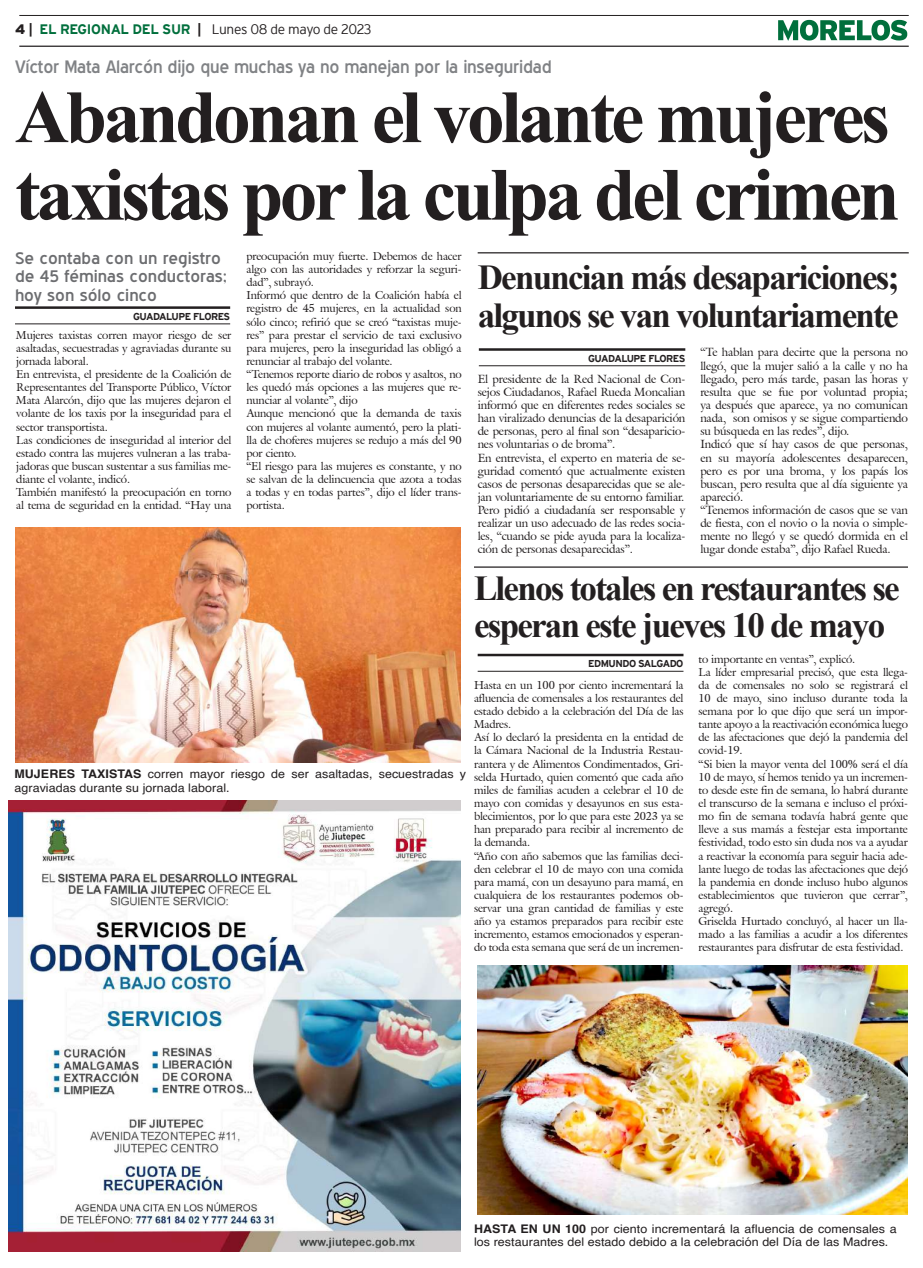
<style>
.page{position:relative;width:923px;height:1268px;background:#fff}
.page>*{position:absolute;margin:0;border:0;box-sizing:border-box;transform-origin:0 0}
.t1{font:700 75px/77.5px "Times New Roman";letter-spacing:-.05em;color:#231f20}
.t2{font:700 35px/37.5px "Times New Roman";letter-spacing:-.05em;color:#231f20}
.t3{font:17.5px "Blue Highway";letter-spacing:-.015em;color:#808285;scale:1.05 1}
.t4{font:16.25px/18.8px "Blue Highway";color:#6c6d70;scale:1.1 1}
.t5{font:300 13.75px "Interstate";letter-spacing:-.035em;color:#231f20}
.t6{font:11.88px/13.8px "Helvetica";letter-spacing:.005em;color:#231f20;scale:1.05 1}
.t7{font:11.62px/13.1px "Galliard IT Cby BT";letter-spacing:-.01em;color:#231f20}
.t8{font:11.25px/13.1px "Galliard IT Cby BT";letter-spacing:-.01em;color:#231f20}
.t9{font:700 10px "Interstate";letter-spacing:-.05em;color:#231f20}
.s1{font-weight:900}
.s2{font-weight:700}
.s3{font-weight:700;color:#006f3c}
</style>
<div class="page">
<hr style="left:19px;top:15px;width:889px;height:1px;background:#231f20">
<hr style="left:19px;top:46px;width:889px;height:1px;background:#231f20">
<svg style="left:778px;top:20px;width:129px;height:21px"></svg>
<img style="left:9px;top:800px;width:451px;height:451px">
<hr style="left:477px;top:654px;width:206px;height:2px;background:#231f20">
<hr style="left:477px;top:671px;width:206px;height:1px;background:#231f20">
<hr style="left:474px;top:566px;width:434px;height:1px;background:#231f20">
<hr style="left:479px;top:348px;width:206px;height:3px;background:#231f20">
<hr style="left:479px;top:365px;width:206px;height:1px;background:#231f20">
<hr style="left:477px;top:252px;width:431px;height:1px;background:#231f20">
<hr style="left:15px;top:306px;width:215px;height:3px;background:#231f20">
<hr style="left:15px;top:323px;width:215px;height:1px;background:#231f20">
<img style="left:15px;top:527px;width:445px;height:236px">
<img style="left:477px;top:965px;width:430px;height:249px">
<p class="t5" style="left:15px;top:21px;width:358px"><span class="s1">4</span> <span class="s2">|</span> <span class="s3">EL REGIONAL DEL SUR</span> <span class="s2">|</span> Lunes 08 de mayo de 2023</p>
<h3 class="t3" style="left:15px;top:57px;width:512px">Víctor Mata Alarcón dijo que muchas ya no manejan por la inseguridad</h3>
<h1 class="t1" style="left:15px;top:76px;width:886px">Abandonan el volante mujeres taxistas por la culpa del crimen</h1>
<h3 class="t4" style="left:15px;top:248px;width:194px">Se contaba con un registro de 45 féminas conductoras; hoy son sólo cinco</h3>
<p class="t9" style="left:133px;top:310px;width:99px">GUADALUPE FLORES</p>
<p class="t8" style="left:246px;top:249px;width:217px">preocupación muy fuerte. Debemos de hacer algo con las autoridades y reforzar la seguri&shy;dad”, subrayó.<br>Informó que dentro de la Coalición había el registro de 45 mujeres, en la actualidad son sólo cinco; refirió que se creó “taxistas muje&shy;res” para prestar el servicio de taxi exclusivo para mujeres, pero la inseguridad las obligó a renunciar al trabajo del volante.<br>“Tenemos reporte diario de robos y asaltos, no les quedó más opciones a las mujeres que re&shy;nunciar al volante”, dijo<br>Aunque mencionó que la demanda de taxis con mujeres al volante aumentó, pero la plati&shy;lla de choferes mujeres se redujo a más del 90 por ciento.<br>“El riesgo para las mujeres es constante, y no se salvan de la delincuencia que azota a todas a todas y en todas partes”, dijo el líder trans&shy;portista.</p>
<h2 class="t2" style="left:477px;top:258px;width:423px">Denuncian más desapariciones; algunos se van voluntariamente</h2>
<p class="t9" style="left:588px;top:352px;width:99px">GUADALUPE FLORES</p>
<p class="t8" style="left:16px;top:328px;width:217px">Mujeres taxistas corren mayor riesgo de ser asaltadas, secuestradas y agraviadas durante su jornada laboral.<br>En entrevista, el presidente de la Coalición de Representantes del Transporte Público, Víctor Mata Alarcón, dijo que las mujeres dejaron el volante de los taxis por la inseguridad para el sector transportista.<br>Las condiciones de inseguridad al interior del estado contra las mujeres vulneran a las traba&shy;jadoras que buscan sustentar a sus familias me&shy;diante el volante, indicó.<br>También manifestó la preocupación en torno al tema de seguridad en la entidad. “Hay una</p>
<p class="t7" style="left:700px;top:346px;width:209px">“Te hablan para decirte que la persona no llegó, que la mujer salió a la calle y no ha llegado, pero más tarde, pasan las horas y resulta que se fue por voluntad propia; ya después que aparece, ya no comunican nada, son omisos y se sigue compartiendo su búsqueda en las redes”, dijo.<br>Indicó que sí hay casos de que personas, en su mayoría adolescentes desaparecen, pero es por una broma, y los papás los buscan, pero resulta que al día siguiente ya apareció.<br>“Tenemos información de casos que se van de fiesta, con el novio o la novia o simple&shy;mente no llegó y se quedó dormida en el lugar donde estaba”, dijo Rafael Rueda.</p>
<p class="t7" style="left:477px;top:372px;width:209px">El presidente de la Red Nacional de Con&shy;sejos Ciudadanos, Rafael Rueda Moncalian informó que en diferentes redes sociales se han viralizado denuncias de la desaparición de personas, pero al final son “desaparicio&shy;nes voluntarias o de broma”.<br>En entrevista, el experto en materia de se&shy;guridad comentó que actualmente existen casos de personas desaparecidas que se ale&shy;jan voluntariamente de su entorno familiar.<br>Pero pidió a ciudadanía ser responsable y realizar un uso adecuado de las redes socia&shy;les, “cuando se pide ayuda para la localiza&shy;ción de personas desaparecidas”.</p>
<h2 class="t2" style="left:474px;top:568px;width:427px">Llenos totales en restaurantes se esperan este jueves 10 de mayo</h2>
<p class="t9" style="left:588px;top:658px;width:97px">EDMUNDO SALGADO</p>
<p class="t8" style="left:698px;top:652px;width:211px">to importante en ventas”, explicó.<br>La líder empresarial precisó, que esta llega&shy;da de comensales no solo se registrará el 10 de mayo, sino incluso durante toda la semana por lo que dijo que será un impor&shy;tante apoyo a la reactivación económica luego de las afectaciones que dejó la pandemia del covid-19.<br>“Si bien la mayor venta del 100% será el día 10 de mayo, sí hemos tenido ya un incremen&shy;to desde este fin de semana, lo habrá durante el transcurso de la semana e incluso el próxi&shy;mo fin de semana todavía habrá gente que lleve a sus mamás a festejar esta importante festividad, todo esto sin duda nos va a ayudar a reactivar la economía para seguir hacia ade&shy;lante luego de todas las afectaciones que dejó la pandemia en donde incluso hubo algunos establecimientos que tuvieron que cerrar”, agregó.<br>Griselda Hurtado concluyó, al hacer un lla&shy;mado a las familias a acudir a los diferentes restaurantes para disfrutar de esta festividad.</p>
<p class="t8" style="left:474px;top:678px;width:211px">Hasta en un 100 por ciento incrementará la afluencia de comensales a los restaurantes del estado debido a la celebración del Día de las Madres.<br>Así lo declaró la presidenta en la entidad de la Cámara Nacional de la Industria Restau&shy;rantera y de Alimentos Condimentados, Gri&shy;selda Hurtado, quien comentó que cada año miles de familias acuden a celebrar el 10 de mayo con comidas y desayunos en sus esta&shy;blecimientos, por lo que para este 2023 ya se han preparado para recibir al incremento de la demanda.<br>“Año con año sabemos que las familias deci&shy;den celebrar el 10 de mayo con una comida para mamá, con un desayuno para mamá, en cualquiera de los restaurantes podemos ob&shy;servar una gran cantidad de familias y este año ya estamos preparados para recibir este incremento, estamos emocionados y esperan&shy;do toda esta semana que será de un incremen-</p>
<p class="t6" style="left:14px;top:767px;width:431px"><span class="s2">MUJERES TAXISTAS</span> corren mayor riesgo de ser asaltadas, secuestradas y agraviadas durante su jornada laboral.</p>
<p class="t6" style="left:474px;top:1221px;width:404px"><span class="s2">HASTA EN UN 100</span> por ciento incrementará la afluencia de comensales a los restaurantes del estado debido a la celebración del Día de las Madres.</p>
</div>
